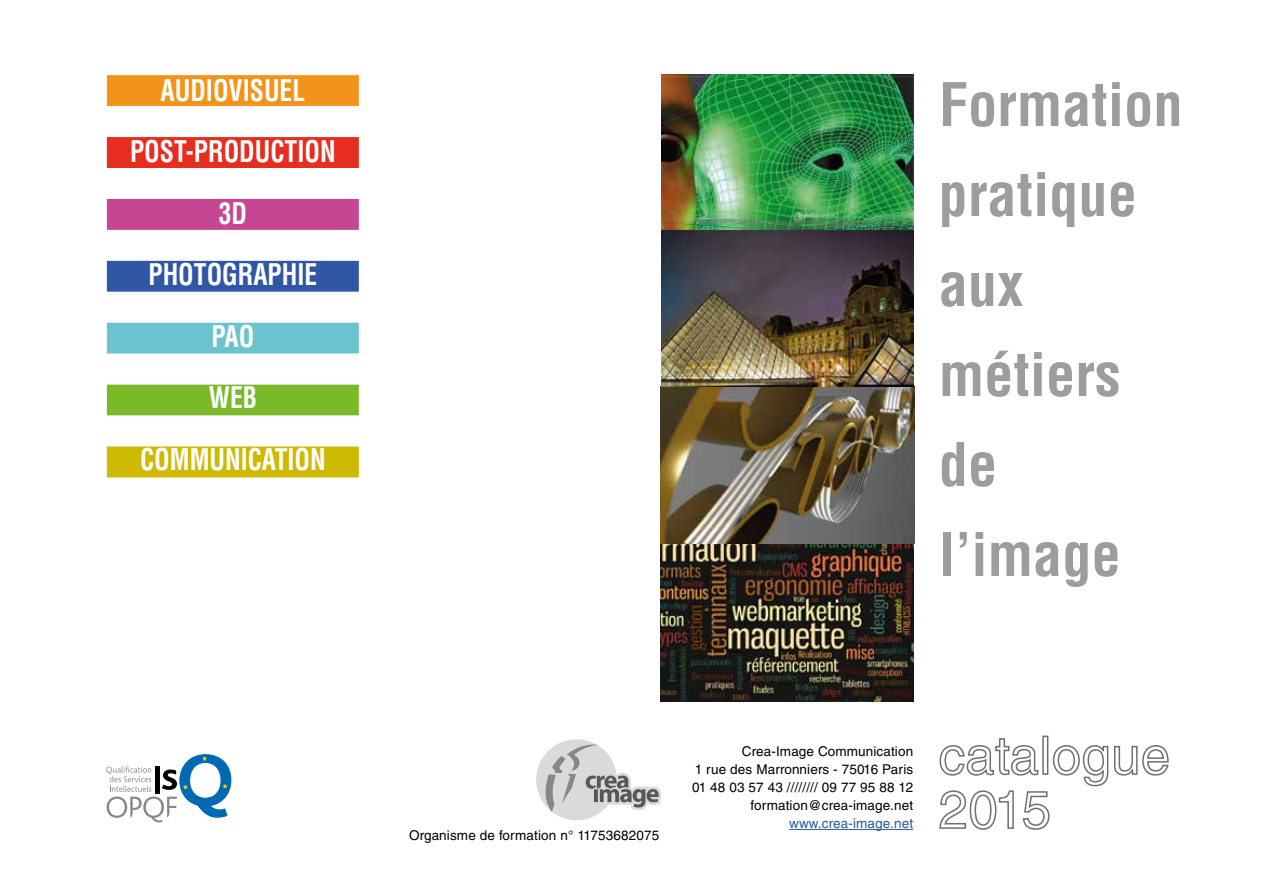
<style>
.page{position:relative;width:1263px;height:893px;background:#fff}
.page>*{position:absolute;margin:0;border:0;box-sizing:border-box;transform-origin:0 0}
.t1{font:700 condensed 58.5px/90px "Helvetica LT Std";color:#9d9d9c}
.t2{font:700 condensed 29.1px/61.5px "Helvetica LT Std";color:#fff;text-align:center;scale:.88 1}
.t3{font:13.5px/18px "Helvetica LT Std";letter-spacing:.01em;color:#000;text-align:right}
.t4{font:13.5px "Helvetica LT Std";letter-spacing:.01em;color:#275b9b}
</style>
<div class="page">
<div style="left:1042px;top:736px;width:6px;height:39px;border:2px solid #706f6f"></div>
<svg style="left:939px;top:737px;width:230px;height:93px"></svg>
<hr style="left:789px;top:829px;width:124px;height:1px;background:#275b9b">
<div style="left:91px;top:60px;width:283px;height:62px;background:#f3931a"></div>
<div style="left:76px;top:44px;width:314px;height:93px;border:31px solid #fff"></div>
<div style="left:91px;top:122px;width:283px;height:61px;background:#e62d1f"></div>
<div style="left:76px;top:106px;width:314px;height:93px;border:31px solid #fff"></div>
<div style="left:91px;top:183px;width:283px;height:62px;background:#c64693"></div>
<div style="left:76px;top:168px;width:314px;height:93px;border:31px solid #fff"></div>
<div style="left:91px;top:245px;width:283px;height:62px;background:#3157a4"></div>
<div style="left:76px;top:230px;width:314px;height:93px;border:31px solid #fff"></div>
<div style="left:91px;top:307px;width:283px;height:62px;background:#6bc4cd"></div>
<div style="left:76px;top:292px;width:314px;height:93px;border:31px solid #fff"></div>
<div style="left:91px;top:369px;width:283px;height:62px;background:#7cb929"></div>
<div style="left:76px;top:354px;width:314px;height:92px;border:31px solid #fff"></div>
<div style="left:91px;top:431px;width:283px;height:62px;background:#ceba03"></div>
<div style="left:76px;top:416px;width:314px;height:92px;border:31px solid #fff"></div>
<svg style="left:536px;top:739px;width:125px;height:81px"></svg>
<img style="left:660px;top:74px;width:254px;height:628px">
<svg style="left:106px;top:754px;width:125px;height:68px"></svg>
<h2 class="t2" style="left:130px;top:59px;width:235px">AUDIOVISUEL<br>POST-PRODUCTION<br>3D<br>PHOTOGRAPHIE<br>PAO<br>WEB<br>COMMUNICATION</h2>
<h1 class="t1" style="left:939px;top:59px;width:245px">Formation pratique aux métiers de l’image</h1>
<p class="t3" style="left:409px;top:826px;width:251px">Organisme de formation n° 11753682075</p>
<p class="t3" style="left:692px;top:742px;width:223px">Crea-Image Communication<br>1 rue des Marronniers - 75016 Paris<br>01 48 03 57 43 //////// 09 77 95 88 12 formation@crea-image.net</p>
<p class="t4" style="left:789px;top:815px;width:126px">www.crea-image.net</p>
</div>
